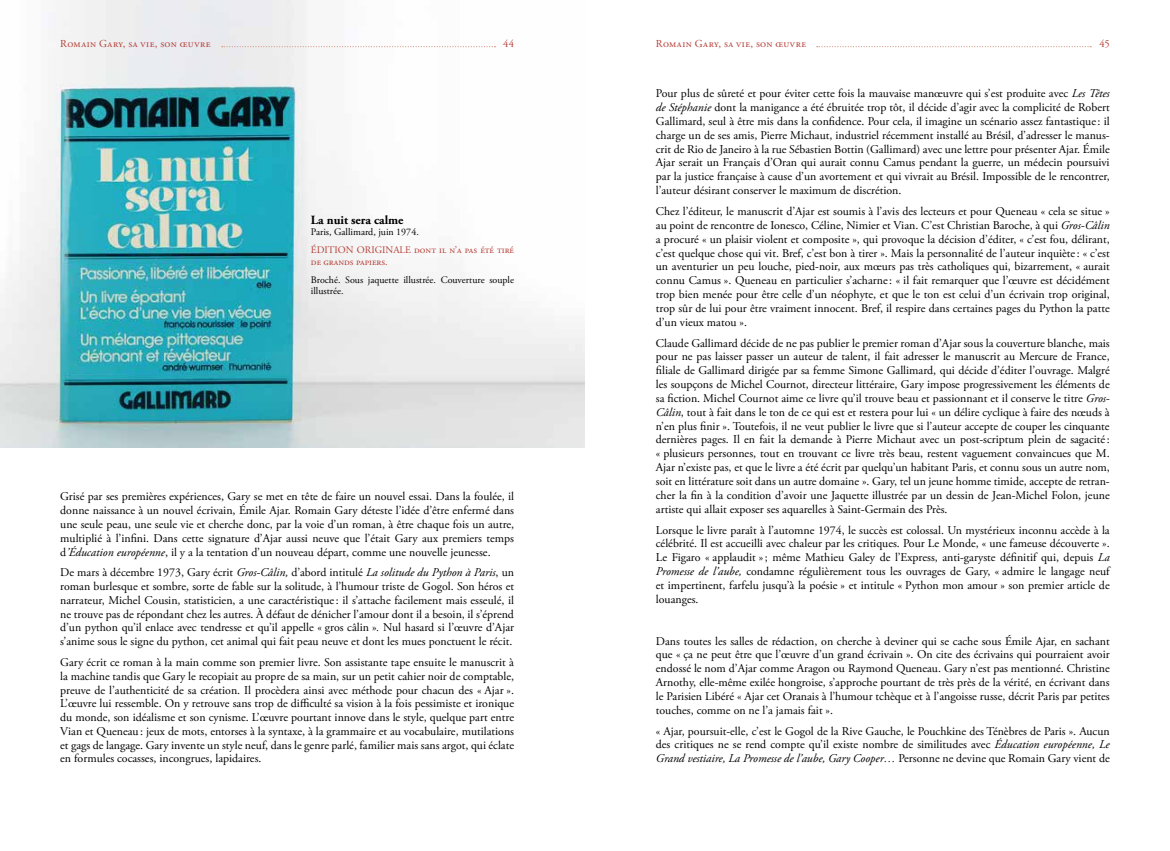
<style>
.page{position:relative;width:1170px;height:851px;background:#fff}
.page>*{position:absolute;margin:0;border:0;box-sizing:border-box;transform-origin:0 0}
.t1{font:700 12.5px "Adobe Garamond Pro";color:#000}
.t2{font:11.88px/13.9px "Adobe Garamond Pro";color:#000;text-align:justify}
.t3{font:10.62px "Adobe Garamond Pro";letter-spacing:.04em;color:#b53e36}
.t4{font:10px/11.2px "Adobe Garamond Pro";color:#000}
.t5{font:10px/11.2px "Adobe Garamond Pro";color:#b53e36}
.s1{font-style:italic}
</style>
<div class="page">
<img style="left:0;top:0;width:585px;height:447px">
<svg style="left:222px;top:46px;width:273px;height:1px"></svg>
<svg style="left:816px;top:46px;width:275px;height:1px"></svg>
<p class="t3" style="left:60px;top:37px;width:152px">Romain Gary, sa vie, son œuvre</p>
<p class="t3" style="left:503px;top:37px;width:13px">44</p>
<p class="t3" style="left:656px;top:37px;width:152px">Romain Gary, sa vie, son œuvre</p>
<p class="t3" style="left:1099px;top:37px;width:12px">45</p>
<p class="t1" style="left:311px;top:212px;width:94px">La nuit sera calme</p>
<p class="t4" style="left:311px;top:226px;width:109px">Paris, Gallimard, juin 1974.</p>
<p class="t5" style="left:311px;top:245px;width:205px">ÉDITION ORIGINALE dont il n’a pas été tiré de grands papiers.</p>
<p class="t4" style="left:311px;top:274px;width:205px">Broché. Sous jaquette illustrée. Couverture souple illustrée.</p>
<p class="t2" style="left:60px;top:490px;width:455px">Grisé par ses premières expériences, Gary se met en tête de faire un nouvel essai. Dans la foulée, il donne naissance à un nouvel écrivain, Émile Ajar. Romain Gary déteste l’idée d’être enfermé dans une seule peau, une seule vie et cherche donc, par la voie d’un roman, à être chaque fois un autre, multiplié à l’infini. Dans cette signature d’Ajar aussi neuve que l’était Gary aux premiers temps d<span class="s1">’Éducation européenne</span>, il y a la tentation d’un nouveau départ, comme une nouvelle jeunesse.</p>
<p class="t2" style="left:60px;top:566px;width:455px">De mars à décembre 1973, Gary écrit <span class="s1">Gros-Câlin,</span> d’abord intitulé <span class="s1">La solitude du Python à Paris</span>, un roman burlesque et sombre, sorte de fable sur la solitude, à l’humour triste de Gogol. Son héros et narrateur, Michel Cousin, statisticien, a une caractéristique: il s’attache facilement mais esseulé, il ne trouve pas de répondant chez les autres. À défaut de dénicher l’amour dont il a besoin, il s’éprend d’un python qu’il enlace avec tendresse et qu’il appelle « gros câlin »<span class="s1">.</span> Nul hasard si l’œuvre d’Ajar s’anime sous le signe du python, cet animal qui fait peau neuve et dont les mues ponctuent le récit.</p>
<p class="t2" style="left:60px;top:655px;width:455px">Gary écrit ce roman à la main comme son premier livre. Son assistante tape ensuite le manuscrit à la machine tandis que Gary le recopiait au propre de sa main, sur un petit cahier noir de comptable, preuve de l’authenticité de sa création. Il procèdera ainsi avec méthode pour chacun des « Ajar ».<br>L’œuvre lui ressemble. On y retrouve sans trop de difficulté sa vision à la fois pessimiste et ironique du monde, son idéalisme et son cynisme. L’œuvre pourtant innove dans le style, quelque part entre Vian et Queneau: jeux de mots, entorses à la syntaxe, à la grammaire et au vocabulaire, mutilations et gags de langage. Gary invente un style neuf, dans le genre parlé, familier mais sans argot, qui éclate en formules cocasses, incongrues, lapidaires.</p>
<p class="t2" style="left:656px;top:87px;width:455px">Pour plus de sûreté et pour éviter cette fois la mauvaise manœuvre qui s’est produite avec <span class="s1">Les Têtes de Stéphanie</span> dont la manigance a été ébruitée trop tôt, il décide d’agir avec la complicité de Robert Gallimard, seul à être mis dans la confidence. Pour cela, il imagine un scénario assez fantastique: il charge un de ses amis, Pierre Michaut, industriel récemment installé au Brésil, d’adresser le manus&shy;crit de Rio de Janeiro à la rue Sébastien Bottin (Gallimard) avec une lettre pour présenter Ajar. Émile Ajar serait un Français d’Oran qui aurait connu Camus pendant la guerre, un médecin poursuivi par la justice française à cause d’un avortement et qui vivrait au Brésil. Impossible de le rencontrer, l’auteur désirant conserver le maximum de discrétion.</p>
<p class="t2" style="left:656px;top:205px;width:455px">Chez l’éditeur, le manuscrit d’Ajar est soumis à l’avis des lecteurs et pour Queneau « cela se situe » au point de rencontre de Ionesco, Céline, Nimier et Vian. C’est Christian Baroche, à qui <span class="s1">Gros-Câlin </span>a procuré « un plaisir violent et composite », qui provoque la décision d’éditer, « c’est fou, délirant, c’est quelque chose qui vit. Bref, c’est bon à tirer ». Mais la personnalité de l’auteur inquiète: « c’est un aventurier un peu louche, pied-noir, aux mœurs pas très catholiques qui, bizarrement, « aurait connu Camus ». Queneau en particulier s’acharne: « il fait remarquer que l’œuvre est décidément trop bien menée pour être celle d’un néophyte, et que le ton est celui d’un écrivain trop original, trop sûr de lui pour être vraiment innocent. Bref, il respire dans certaines pages du Python la patte d’un vieux matou ».</p>
<p class="t2" style="left:656px;top:336px;width:455px">Claude Gallimard décide de ne pas publier le premier roman d’Ajar sous la couverture blanche, mais pour ne pas laisser passer un auteur de talent, il fait adresser le manuscrit au Mercure de France, filiale de Gallimard dirigée par sa femme Simone Gallimard, qui décide d’éditer l’ouvrage. Malgré les soupçons de Michel Cournot, directeur littéraire, Gary impose progressivement les éléments de sa fiction. Michel Cournot aime ce livre qu’il trouve beau et passionnant et il conserve le titre <span class="s1">Gros-Câlin</span>, tout à fait dans le ton de ce qui est et restera pour lui « un délire cyclique à faire des nœuds à n’en plus finir ». Toutefois, il ne veut publier le livre que si l’auteur accepte de couper les cinquante dernières pages. Il en fait la demande à Pierre Michaut avec un post-scriptum plein de sagacité: « plusieurs personnes, tout en trouvant ce livre très beau, restent vaguement convaincues que M.<br>Ajar n’existe pas, et que le livre a été écrit par quelqu’un habitant Paris, et connu sous un autre nom, soit en littérature soit dans un autre domaine ». Gary, tel un jeune homme timide, accepte de retran&shy;cher la fin à la condition d’avoir une Jaquette illustrée par un dessin de Jean-Michel Folon, jeune artiste qui allait exposer ses aquarelles à Saint-Germain des Près.</p>
<p class="t2" style="left:656px;top:523px;width:456px">Lorsque le livre paraît à l’automne 1974, le succès est colossal. Un mystérieux inconnu accède à la célébrité. Il est accueilli avec chaleur par les critiques. Pour Le Monde, « une fameuse découverte ».<br>Le Figaro « applaudit »; même Mathieu Galey de l’Express, anti-garyste définitif qui, depuis <span class="s1">La Promesse de l’aube,</span> condamne régulièrement tous les ouvrages de Gary, « admire le langage neuf et impertinent, farfelu jusqu’à la poésie » et intitule « Python mon amour » son premier article de louanges.</p>
<p class="t2" style="left:656px;top:634px;width:455px">Dans toutes les salles de rédaction, on cherche à deviner qui se cache sous Émile Ajar, en sachant que « ça ne peut être que l’œuvre d’un grand écrivain ». On cite des écrivains qui pourraient avoir endossé le nom d’Ajar comme Aragon ou Raymond Queneau. Gary n’est pas mentionné. Christine Arnothy, elle-même exilée hongroise, s’approche pourtant de très près de la vérité, en écrivant dans le Parisien Libéré « Ajar cet Oranais à l’humour tchèque et à l’angoisse russe, décrit Paris par petites touches, comme on ne l’a jamais fait ».</p>
<p class="t2" style="left:656px;top:724px;width:455px">« Ajar, poursuit-elle, c’est le Gogol de la Rive Gauche, le Pouchkine des Ténèbres de Paris ». Aucun des critiques ne se rend compte qu’il existe nombre de similitudes avec <span class="s1">Éducation européenne, Le Grand vestiaire, La Promesse de l’aube, Gary Cooper…</span> Personne ne devine que Romain Gary vient de</p>
</div>
